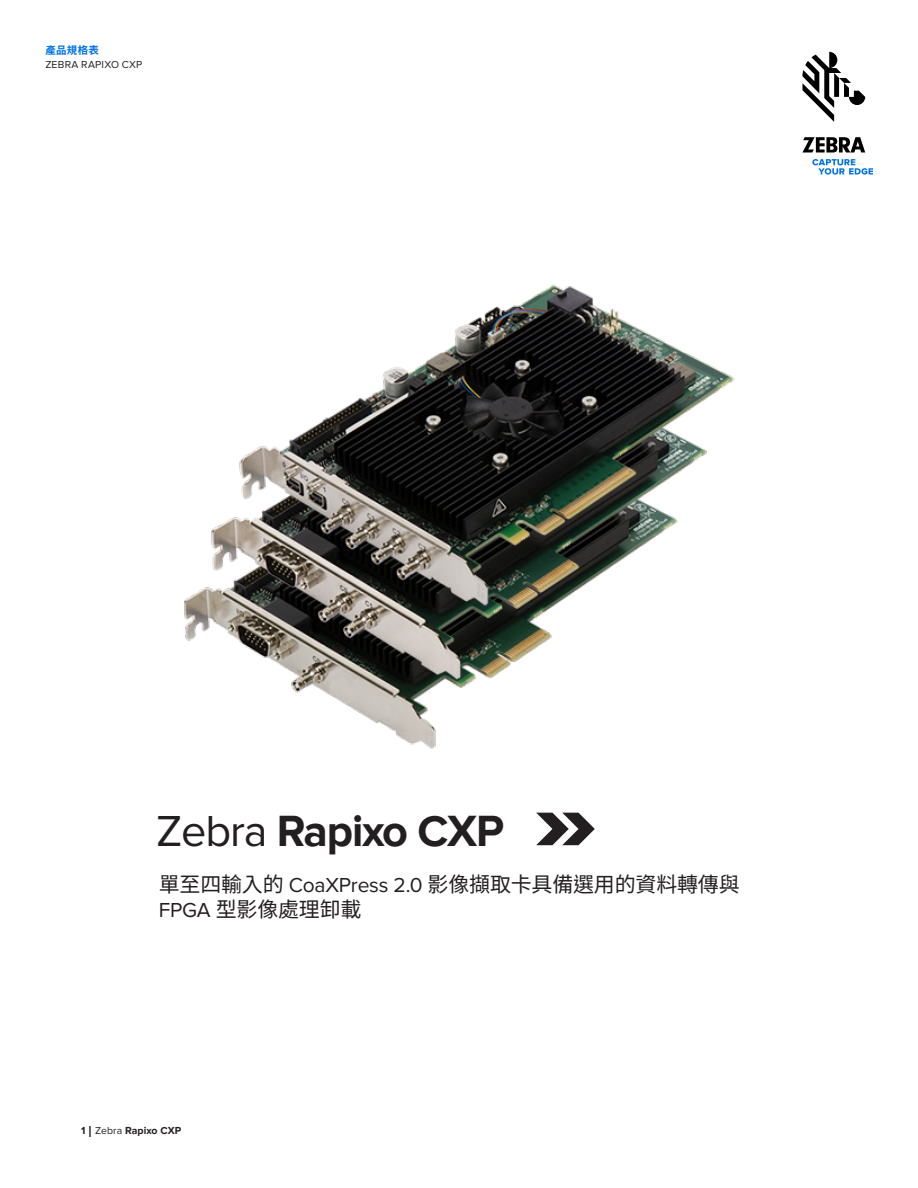
<style>
.page{position:relative;width:918px;height:1188px;background:#fff}
.page>*{position:absolute;margin:0;border:0;box-sizing:border-box;transform-origin:0 0}
.sous_titre{font:700 45px "Proxima Nova";letter-spacing:-.025em;color:#231f20}
.t1{font:21px/25.2px "Noto Sans CJ Ktc";letter-spacing:-.01em;color:#231f20}
.t2{font:700 10.5px "Proxima Nova";color:#231f20}
.t3{font:10.5px "Proxima Nova";letter-spacing:.025em;color:#231f20}
.t4{font:700 10.5px "Noto Sans CJ Ktc";letter-spacing:.03em;color:#0073e6}
.s1{font-weight:400}
.s2{font-family:"Proxima Nova"}
.s3{font-weight:400;font-size:16.5px}
</style>
<div class="page">
<img style="left:184px;top:284px;width:551px;height:465px">
<div style="left:689px;top:562px;width:191px;height:174px;background:#fff"></div>
<svg style="left:536px;top:813px;width:59px;height:32px"></svg>
<svg style="left:802px;top:52px;width:63px;height:70px"></svg>
<svg style="left:802px;top:137px;width:63px;height:15px"></svg>
<svg style="left:812px;top:159px;width:61px;height:16px"></svg>
<p class="t4" style="left:45px;top:44px;width:55px">產品規格表</p>
<p class="t3" style="left:45px;top:60px;width:99px">ZEBRA RAPIXO CXP</p>
<p class="sous_titre" style="left:156px;top:805px;width:350px"><span class="s1">Zebra</span> Rapixo CXP</p>
<p class="t1" style="left:159px;top:872px;width:582px">單至四輸入的 <span class="s2">CoaXPress 2.0</span> 影像擷取卡具備選用的資料轉傳與<br><span class="s2">FPGA</span> 型影像處理卸載</p>
<p class="t2" style="left:81px;top:1124px;width:102px">1 <span class="s3">I</span> <span class="s1">Zebra</span> Rapixo CXP</p>
</div>
